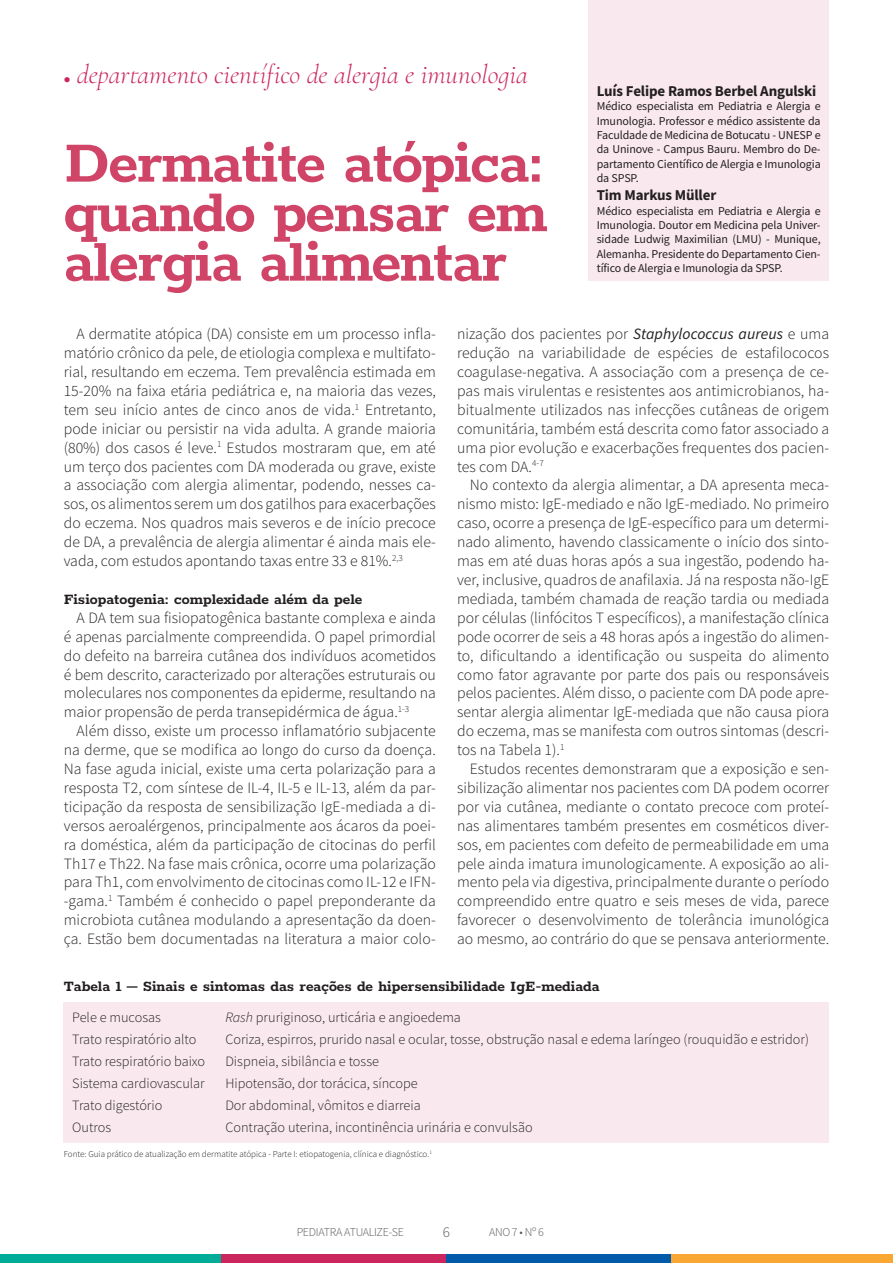
<style>
.page{position:relative;width:893px;height:1263px;background:#fff}
.page>*{position:absolute;margin:0;border:0;box-sizing:border-box;transform-origin:0 0}
.t1{font:700 64.5px/49.5px "Rokkitt";letter-spacing:-.02em;color:#d04468;text-align:justify}
.t2{font:italic 300 27px "Cormorant Infant";color:#cb265d}
.intertitulo{font:700 16.5px "Rokkitt";color:#231f20}
.texto{font:300 15.75px/18.9px "Source Sans Pro";color:#231f20;text-align:justify}
.texto-2{font:700 15px "Source Sans Pro";letter-spacing:-.01em;color:#231f20}
.t3{font:300 15px "Source Sans Pro";color:#57585a}
.t4{font:300 14.25px "Source Sans Pro";color:#231f20}
.texto-3{font:12px/14.4px "Source Sans Pro";letter-spacing:-.01em;color:#231f20;text-align:justify}
.t5{font:300 12px "Source Sans Pro";letter-spacing:-.025em;color:#57585a}
.fonte{font:300 9px "Source Sans Pro";color:#231f20}
.s1{font-weight:400;font-style:italic}
.s2{font-style:italic}
</style>
<div class="page">
<div style="left:0;top:1254px;width:221px;height:9px;background:#00ab98"></div>
<div style="left:221px;top:1254px;width:225px;height:9px;background:#cb265d"></div>
<div style="left:446px;top:1254px;width:226px;height:9px;background:#015aaa"></div>
<div style="left:672px;top:1254px;width:221px;height:9px;background:#faa633"></div>
<div style="left:588px;top:0;width:241px;height:281px;background:#f9e9ef"></div>
<div style="left:64px;top:1003px;width:765px;height:140px;background:#f9e9ef"></div>
<p class="t2" style="left:64px;top:59px;width:465px">● departamento científico de alergia e imunologia</p>
<p class="t1" style="left:64px;top:133px;width:485px">Dermatite atópica: quando pensar em alergia alimentar</p>
<p class="texto-2" style="left:597px;top:81px;width:221px">Luís Felipe Ramos Berbel Angulski</p>
<p class="texto-3" style="left:597px;top:99px;width:225px">Médico especialista em Pediatria e Alergia e Imunologia. Professor e médico assistente da Faculdade de Medicina de Botucatu - UNESP e da Uninove - Campus Bauru. Membro do De&shy;partamento Científico de Alergia e Imunologia da SPSP.</p>
<p class="texto-2" style="left:597px;top:185px;width:121px">Tim Markus Müller</p>
<p class="texto-3" style="left:597px;top:203px;width:225px">Médico especialista em Pediatria e Alergia e Imunologia. Doutor em Medicina pela Univer&shy;sidade Ludwig Maximilian (LMU) - Munique, Alemanha. Presidente do Departamento Cien&shy;tífico de Alergia e Imunologia da SPSP.</p>
<p class="texto" style="left:64px;top:325px;width:374px;text-indent:13px">A dermatite atópica (DA) consiste em um processo infla&shy;matório crônico da pele, de etiologia complexa e multifato&shy;rial, resultando em eczema. Tem prevalência estimada em 15-20% na faixa etária pediátrica e, na maioria das vezes, tem seu início antes de cinco anos de vida.<sup>1</sup> Entretanto, pode iniciar ou persistir na vida adulta. A grande maioria (80%) dos casos é leve.<sup>1</sup> Estudos mostraram que, em até um terço dos pacientes com DA moderada ou grave, existe a associação com alergia alimentar, podendo, nesses ca&shy;sos, os alimentos serem um dos gatilhos para exacerbações do eczema. Nos quadros mais severos e de início precoce de DA, a prevalência de alergia alimentar é ainda mais ele&shy;vada, com estudos apontando taxas entre 33 e 81%.<sup>2,3</sup></p>
<p class="intertitulo" style="left:64px;top:587px;width:300px">Fisiopatogenia: complexidade além da pele</p>
<p class="texto" style="left:64px;top:608px;width:374px;text-indent:13px">A DA tem sua fisiopatogênica bastante complexa e ainda é apenas parcialmente compreendida. O papel primordial do defeito na barreira cutânea dos indivíduos acometidos é bem descrito, caracterizado por alterações estruturais ou moleculares nos componentes da epiderme, resultando na maior propensão de perda transepidérmica de água.<sup>1-3</sup></p>
<p class="texto" style="left:64px;top:721px;width:374px;text-indent:13px">Além disso, existe um processo inflamatório subjacente na derme, que se modifica ao longo do curso da doença.<br>Na fase aguda inicial, existe uma certa polarização para a resposta T2, com síntese de IL-4, IL-5 e IL-13, além da par&shy;ticipação da resposta de sensibilização IgE-mediada a di&shy;versos aeroalérgenos, principalmente aos ácaros da poei&shy;ra doméstica, além da participação de citocinas do perfil Th17 e Th22. Na fase mais crônica, ocorre uma polarização para Th1, com envolvimento de citocinas como IL-12 e IFN--gama.<sup>1</sup> Também é conhecido o papel preponderante da microbiota cutânea modulando a apresentação da doen&shy;ça. Estão bem documentadas na literatura a maior colo-</p>
<p class="texto" style="left:457px;top:325px;width:374px">nização dos pacientes por <span class="s1">Staphylococcus aureus</span> e uma redução na variabilidade de espécies de estafilococos coagulase-negativa. A associação com a presença de ce&shy;pas mais virulentas e resistentes aos antimicrobianos, ha&shy;bitualmente utilizados nas infecções cutâneas de origem comunitária, também está descrita como fator associado a uma pior evolução e exacerbações frequentes dos pacien&shy;tes com DA.<sup>4-7</sup></p>
<p class="texto" style="left:457px;top:476px;width:374px;text-indent:13px">No contexto da alergia alimentar, a DA apresenta meca&shy;nismo misto: IgE-mediado e não IgE-mediado. No primeiro caso, ocorre a presença de IgE-específico para um determi&shy;nado alimento, havendo classicamente o início dos sinto&shy;mas em até duas horas após a sua ingestão, podendo ha&shy;ver, inclusive, quadros de anafilaxia. Já na resposta não-IgE mediada, também chamada de reação tardia ou mediada por células (linfócitos T específicos), a manifestação clínica pode ocorrer de seis a 48 horas após a ingestão do alimen&shy;to, dificultando a identificação ou suspeita do alimento como fator agravante por parte dos pais ou responsáveis pelos pacientes. Além disso, o paciente com DA pode apre&shy;sentar alergia alimentar IgE-mediada que não causa piora do eczema, mas se manifesta com outros sintomas (descri&shy;tos na Tabela 1).<sup>1</sup></p>
<p class="texto" style="left:457px;top:759px;width:374px;text-indent:13px">Estudos recentes demonstraram que a exposição e sen&shy;sibilização alimentar nos pacientes com DA podem ocorrer por via cutânea, mediante o contato precoce com proteí&shy;nas alimentares também presentes em cosméticos diver&shy;sos, em pacientes com defeito de permeabilidade em uma pele ainda imatura imunologicamente. A exposição ao ali&shy;mento pela via digestiva, principalmente durante o período compreendido entre quatro e seis meses de vida, parece favorecer o desenvolvimento de tolerância imunológica ao mesmo, ao contrário do que se pensava anteriormente.</p>
<p class="intertitulo" style="left:64px;top:974px;width:537px">Tabela 1 – Sinais e sintomas das reações de hipersensibilidade IgE-mediada</p>
<p class="t4" style="left:72px;top:1008px;width:90px">Pele e mucosas</p>
<p class="t4" style="left:72px;top:1030px;width:126px">Trato respiratório alto</p>
<p class="t4" style="left:72px;top:1052px;width:134px">Trato respiratório baixo</p>
<p class="t4" style="left:72px;top:1074px;width:134px">Sistema cardiovascular</p>
<p class="t4" style="left:72px;top:1096px;width:92px">Trato digestório</p>
<p class="t4" style="left:72px;top:1118px;width:41px">Outros</p>
<p class="fonte" style="left:64px;top:1148px;width:370px">Fonte: Guia prático de atualização em dermatite atópica - Parte I: etiopatogenia, clínica e diagnóstico.<sup>1</sup></p>
<p class="t4" style="left:225px;top:1008px;width:237px"><span class="s2">Rash</span> pruriginoso, urticária e angioedema</p>
<p class="t4" style="left:225px;top:1030px;width:585px">Coriza, espirros, prurido nasal e ocular, tosse, obstrução nasal e edema laríngeo (rouquidão e estridor)</p>
<p class="t4" style="left:225px;top:1052px;width:155px">Dispneia, sibilância e tosse</p>
<p class="t4" style="left:225px;top:1074px;width:194px">Hipotensão, dor torácica, síncope</p>
<p class="t4" style="left:225px;top:1096px;width:197px">Dor abdominal, vômitos e diarreia</p>
<p class="t4" style="left:225px;top:1118px;width:309px">Contração uterina, incontinência urinária e convulsão</p>
<p class="t5" style="left:297px;top:1224px;width:109px">PEDIATRA ATUALIZE-SE</p>
<p class="t3" style="left:443px;top:1222px;width:9px">6</p>
<p class="t5" style="left:489px;top:1224px;width:56px">ANO 7 • Nº 6</p>
</div>
